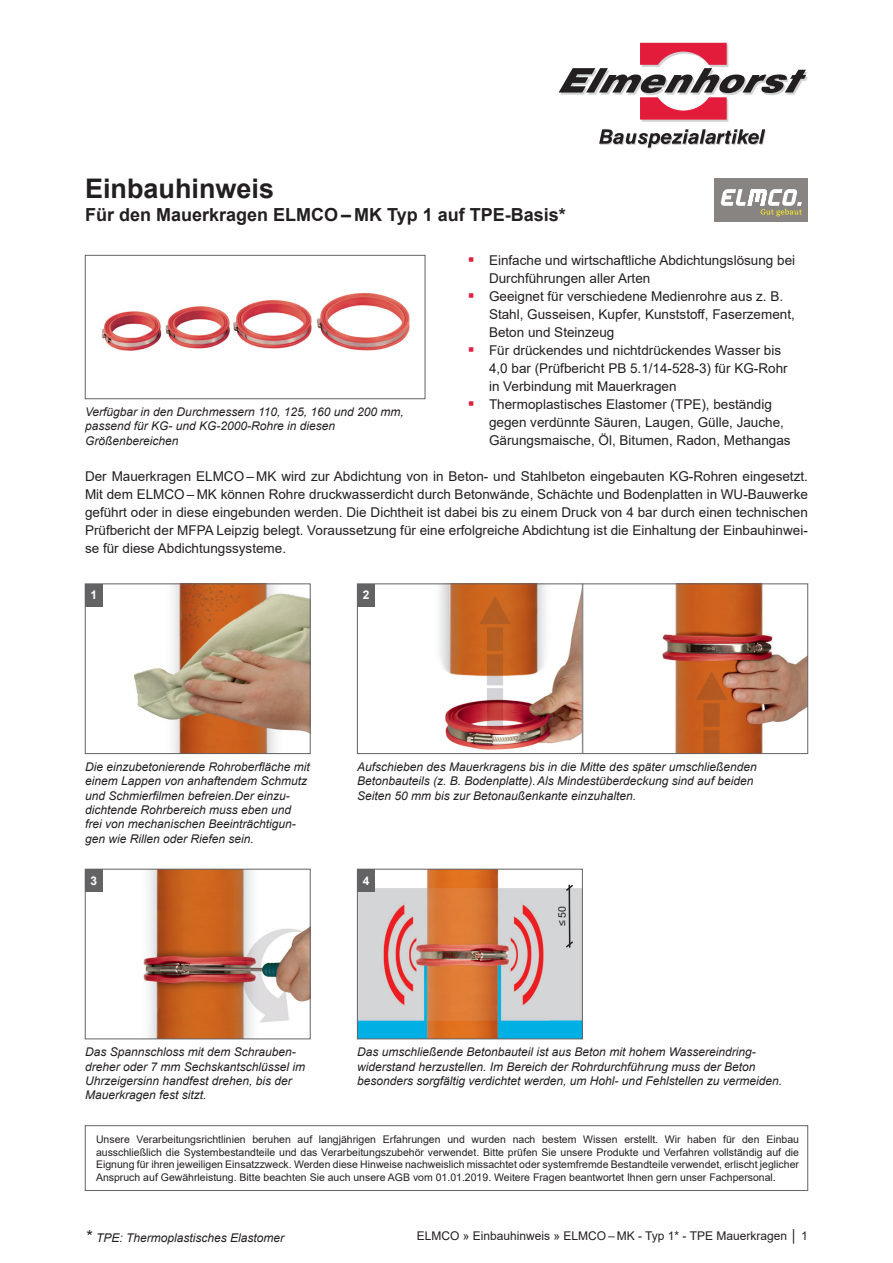
<style>
.page{position:relative;width:893px;height:1263px;background:#fff}
.page>*{position:absolute;margin:0;border:0;box-sizing:border-box;transform-origin:0 0}
.t1{font:700 27px "Arial";color:#231f20}
.t2{font:700 18px "Arial";color:#231f20}
.t3{font:13.5px/18px "Arial";color:#231f20;text-align:justify}
.t4{font:italic 12px/14.4px "Arial";color:#231f20}
.t5{font:12px "Arial";color:#231f20}
.t6{font:700 12px "Arial";color:#fff}
.t7{font:10.5px/12.6px "Arial";color:#231f20;text-align:justify}
.s1{font-size:16.5px}
</style>
<div class="page">
<svg style="left:599px;top:129px;width:167px;height:20px"></svg>
<svg style="left:559px;top:43px;width:249px;height:79px"></svg>
<div style="left:715px;top:179px;width:93px;height:43px;background:#888482"></div>
<svg style="left:721px;top:189px;width:81px;height:27px"></svg>
<img style="left:134px;top:586px;width:174px;height:166px">
<div style="left:85px;top:584px;width:225px;height:170px;border:1px solid #636366"></div>
<div style="left:85px;top:584px;width:18px;height:23px;background:#636366"></div>
<img style="left:439px;top:586px;width:142px;height:164px">
<div style="left:357px;top:584px;width:226px;height:170px;border:1px solid #636366"></div>
<div style="left:357px;top:584px;width:18px;height:23px;background:#636366"></div>
<img style="left:662px;top:586px;width:144px;height:166px">
<div style="left:583px;top:584px;width:225px;height:170px;border:1px solid #636366"></div>
<img style="left:143px;top:871px;width:165px;height:166px">
<div style="left:85px;top:869px;width:225px;height:170px;border:1px solid #636366"></div>
<div style="left:85px;top:869px;width:18px;height:23px;background:#636366"></div>
<img style="left:359px;top:871px;width:222px;height:166px">
<div style="left:357px;top:869px;width:226px;height:170px;border:1px solid #636366"></div>
<div style="left:357px;top:869px;width:18px;height:23px;background:#636366"></div>
<hr style="left:568px;top:885px;width:2px;height:62px;background:#231f20">
<svg style="left:564px;top:883px;width:11px;height:9px"></svg>
<svg style="left:564px;top:940px;width:11px;height:9px"></svg>
<div style="left:85px;top:1125px;width:723px;height:66px;border:1px solid #636366"></div>
<img style="left:101px;top:293px;width:309px;height:58px">
<div style="left:85px;top:255px;width:340px;height:144px;border:1px solid #636366"></div>
<h1 class="t1" style="left:85px;top:169px;width:191px">Einbauhinweis</h1>
<h2 class="t2" style="left:85px;top:202px;width:482px">Für den Mauerkragen ELMCO – MK Typ 1 auf TPE-Basis*</h2>
<p class="t4" style="left:85px;top:405px;width:320px">Verfügbar in den Durchmessern 110, 125, 160 und 200 mm, passend für KG- und KG-2000-Rohre in diesen<br>Größenbereichen</p>
<p class="t3" style="left:489px;top:251px;width:308px;text-align:left">Einfache und wirtschaftliche Abdichtungslösung bei Durchführungen aller Arten<br>Geeignet für verschiedene Medienrohre aus z. B.<br>Stahl, Gusseisen, Kupfer, Kunststoff, Faserzement, Beton und Steinzeug<br>Für drückendes und nichtdrückendes Wasser bis 4,0 bar (Prüfbericht PB 5.1/14-528-3) für KG-Rohr in Verbindung mit Mauerkragen<br>Thermoplastisches Elastomer (TPE), beständig gegen verdünnte Säuren, Laugen, Gülle, Jauche, Gärungsmaische, Öl, Bitumen, Radon, Methangas</p>
<p class="t3" style="left:85px;top:467px;width:724px">Der Mauerkragen ELMCO – MK wird zur Abdichtung von in Beton- und Stahlbeton eingebauten KG-Rohren eingesetzt.<br>Mit dem ELMCO – MK können Rohre druckwasserdicht durch Betonwände, Schächte und Bodenplatten in WU-Bauwerke geführt oder in diese eingebunden werden. Die Dichtheit ist dabei bis zu einem Druck von 4 bar durch einen technischen Prüfbericht der MFPA Leipzig belegt. Voraussetzung für eine erfolgreiche Abdichtung ist die Einhaltung der Einbauhinwei&shy;se für diese Abdichtungssysteme.</p>
<p class="t6" style="left:91px;top:587px;width:8px">1</p>
<p class="t6" style="left:363px;top:587px;width:8px">2</p>
<p class="t4" style="left:85px;top:760px;width:226px">Die einzubetonierende Rohroberfläche mit einem Lappen von anhaftendem Schmutz und Schmierfilmen befreien.Der einzu&shy;dichtende Rohrbereich muss eben und frei von mechanischen Beeinträchtigun&shy;gen wie Rillen oder Riefen sein.</p>
<p class="t4" style="left:357px;top:760px;width:401px">Aufschieben des Mauerkragens bis in die Mitte des später umschließenden<br>Betonbauteils (z. B. Bodenplatte).Als Mindestüberdeckung sind auf beiden<br>Seiten 50 mm bis zur Betonaußenkante einzuhalten.</p>
<p class="t6" style="left:91px;top:872px;width:8px">3</p>
<p class="t6" style="left:363px;top:872px;width:8px">4</p>
<p class="t7" style="left:556px;top:926px;width:22px;rotate:-90deg">≤ 50</p>
<p class="t4" style="left:85px;top:1045px;width:222px">Das Spannschloss mit dem Schrauben&shy;dreher oder 7 mm Sechskantschlüssel im Uhrzeigersinn handfest drehen, bis der Mauerkragen fest sitzt.</p>
<p class="t4" style="left:357px;top:1045px;width:426px">Das umschließende Betonbauteil ist aus Beton mit hohem Wassereindring&shy;widerstand herzustellen. Im Bereich der Rohrdurchführung muss der Beton besonders sorgfältig verdichtet werden, um Hohl- und Fehlstellen zu vermeiden.</p>
<p class="t7" style="left:96px;top:1133px;width:704px">Unsere Verarbeitungsrichtlinien beruhen auf langjährigen Erfahrungen und wurden nach bestem Wissen erstellt. Wir haben für den Einbau ausschließlich die Systembestandteile und das Verarbeitungszubehör verwendet. Bitte prüfen Sie unsere Produkte und Verfahren vollständig auf die Eignung für ihren jeweiligen Einsatzzweck. Werden diese Hinweise nachweislich missachtet oder systemfremde Bestandteile verwendet, erlischt jeglicher Anspruch auf Gewährleistung. Bitte beachten Sie auch unsere AGB vom 01.01.2019. Weitere Fragen beantwortet Ihnen gern unser Fachpersonal.</p>
<p class="t4" style="left:85px;top:1230px;width:201px"><span class="s1">*</span> TPE: Thermoplastisches Elastomer</p>
<p class="t5" style="left:417px;top:1227px;width:393px">ELMCO » Einbauhinweis » ELMCO – MK - Typ 1* - TPE Mauerkragen │ 1</p>
</div>
